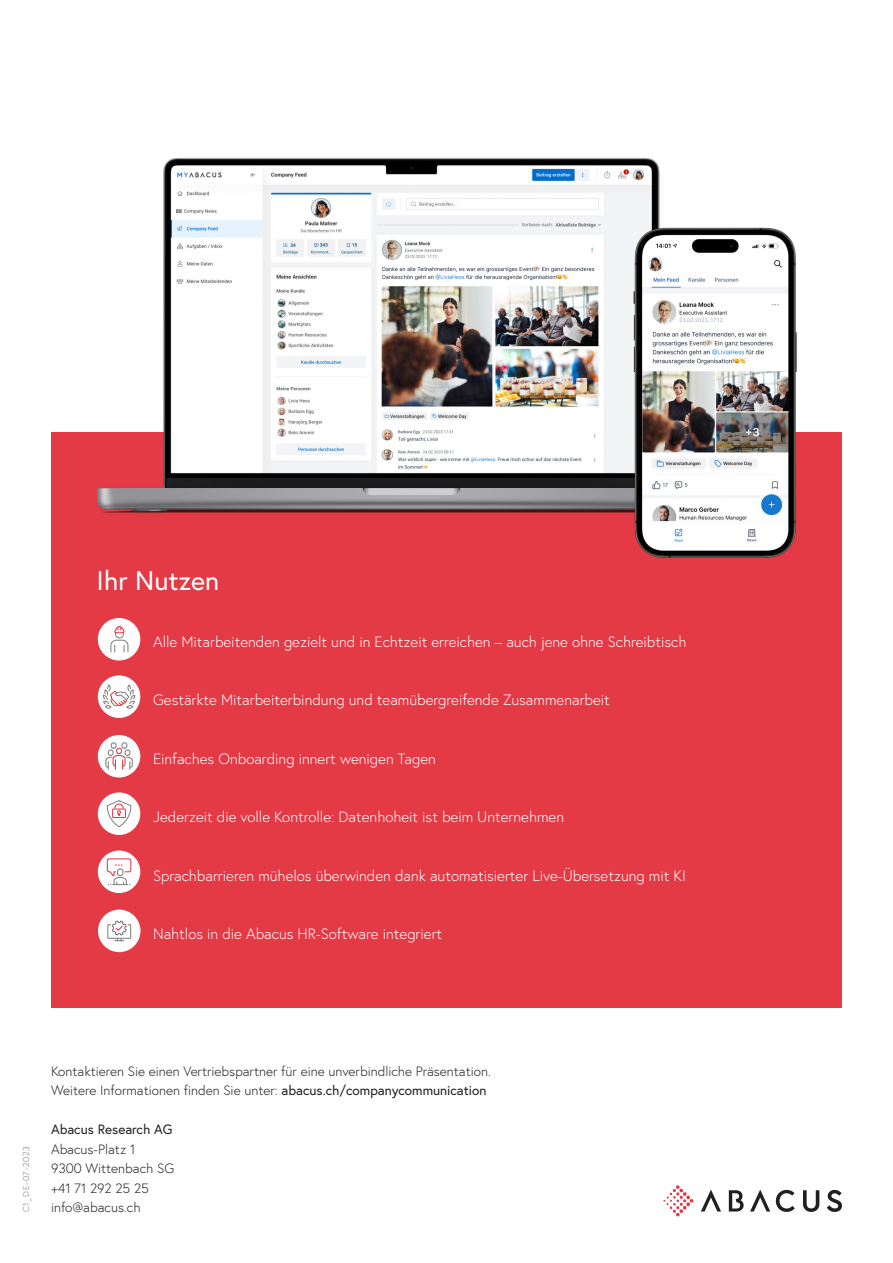
<style>
.page{position:relative;width:893px;height:1263px;background:#fff}
.page>*{position:absolute;margin:0;border:0;box-sizing:border-box;transform-origin:0 0}
.Subhead_18pt{font:27px "Europa";color:#fff}
.Lauftext_links_9pt{font:300 15px "Europa";color:#fff}
.Lauftext_links_9pt-2{font:300 13.5px/19.5px "Europa";color:#231f20}
.Lauftext_links_9pt-3{font:13.5px "Europa";color:#231f20}
.DRUCKCODE_5_75pt{font:300 8.7px "Europa";letter-spacing:.08em;color:#76787b}
.s1{font-weight:400}
</style>
<div class="page">
<svg style="left:776px;top:1190px;width:19px;height:22px"></svg>
<svg style="left:827px;top:1190px;width:15px;height:22px"></svg>
<svg style="left:803px;top:1190px;width:16px;height:22px"></svg>
<svg style="left:701px;top:1189px;width:20px;height:22px"></svg>
<svg style="left:750px;top:1189px;width:20px;height:22px"></svg>
<svg style="left:729px;top:1190px;width:15px;height:21px"></svg>
<svg style="left:663px;top:1185px;width:31px;height:31px"></svg>
<div style="left:51px;top:432px;width:791px;height:576px;background:#e33a46"></div>
<div style="left:98px;top:735px;width:42px;height:42px;background:#fff;border-radius:50%"></div>
<div style="left:98px;top:792px;width:42px;height:43px;background:#fff;border-radius:50%"></div>
<svg style="left:107px;top:800px;width:25px;height:27px"></svg>
<div style="left:98px;top:850px;width:42px;height:43px;background:#fff;border-radius:50%"></div>
<svg style="left:106px;top:858px;width:26px;height:27px"></svg>
<div style="left:98px;top:910px;width:43px;height:42px;background:#fff;border-radius:50%"></div>
<svg style="left:111px;top:920px;width:16px;height:21px"></svg>
<div style="left:107px;top:924px;width:24px;height:15px;border:1px solid #7b7b7b"></div>
<img style="left:98px;top:157px;width:698px;height:617px">
<p class="Subhead_18pt" style="left:96px;top:563px;width:125px">Ihr Nutzen</p>
<p class="Lauftext_links_9pt" style="left:153px;top:632px;width:535px">Alle Mitarbeitenden gezielt und in Echtzeit erreichen – auch jene ohne Schreibtisch</p>
<p class="Lauftext_links_9pt" style="left:153px;top:690px;width:458px">Gestärkte Mitarbeiterbindung und teamübergreifende Zusammenarbeit</p>
<p class="Lauftext_links_9pt" style="left:153px;top:749px;width:284px">Einfaches Onboarding innert wenigen Tagen</p>
<p class="Lauftext_links_9pt" style="left:153px;top:807px;width:413px">Jederzeit die volle Kontrolle: Datenhoheit ist beim Unternehmen</p>
<p class="Lauftext_links_9pt" style="left:153px;top:866px;width:534px">Sprachbarrieren mühelos überwinden dank automatisierter Live-Übersetzung mit KI</p>
<p class="Lauftext_links_9pt" style="left:153px;top:924px;width:291px">Nahtlos in die Abacus HR-Software integriert</p>
<p class="DRUCKCODE_5_75pt" style="left:21px;top:1212px;width:68px;rotate:-90deg">C1_DE-07-2023</p>
<p class="Lauftext_links_9pt-2" style="left:51px;top:1061px;width:441px">Kontaktieren Sie einen Vertriebspartner für eine unverbindliche Präsentation.<br>Weitere Informationen finden Sie unter: <span class="s1">abacus.ch/companycommunication</span></p>
<p class="Lauftext_links_9pt-3" style="left:51px;top:1121px;width:123px">Abacus Research AG</p>
<p class="Lauftext_links_9pt-2" style="left:51px;top:1139px;width:86px">Abacus-Platz 1</p>
<p class="Lauftext_links_9pt-2" style="left:51px;top:1158px;width:125px">9300 Wittenbach SG</p>
<p class="Lauftext_links_9pt-2" style="left:51px;top:1178px;width:99px">+41 71 292 25 25</p>
<p class="Lauftext_links_9pt-2" style="left:51px;top:1197px;width:91px">info@abacus.ch</p>
</div>
